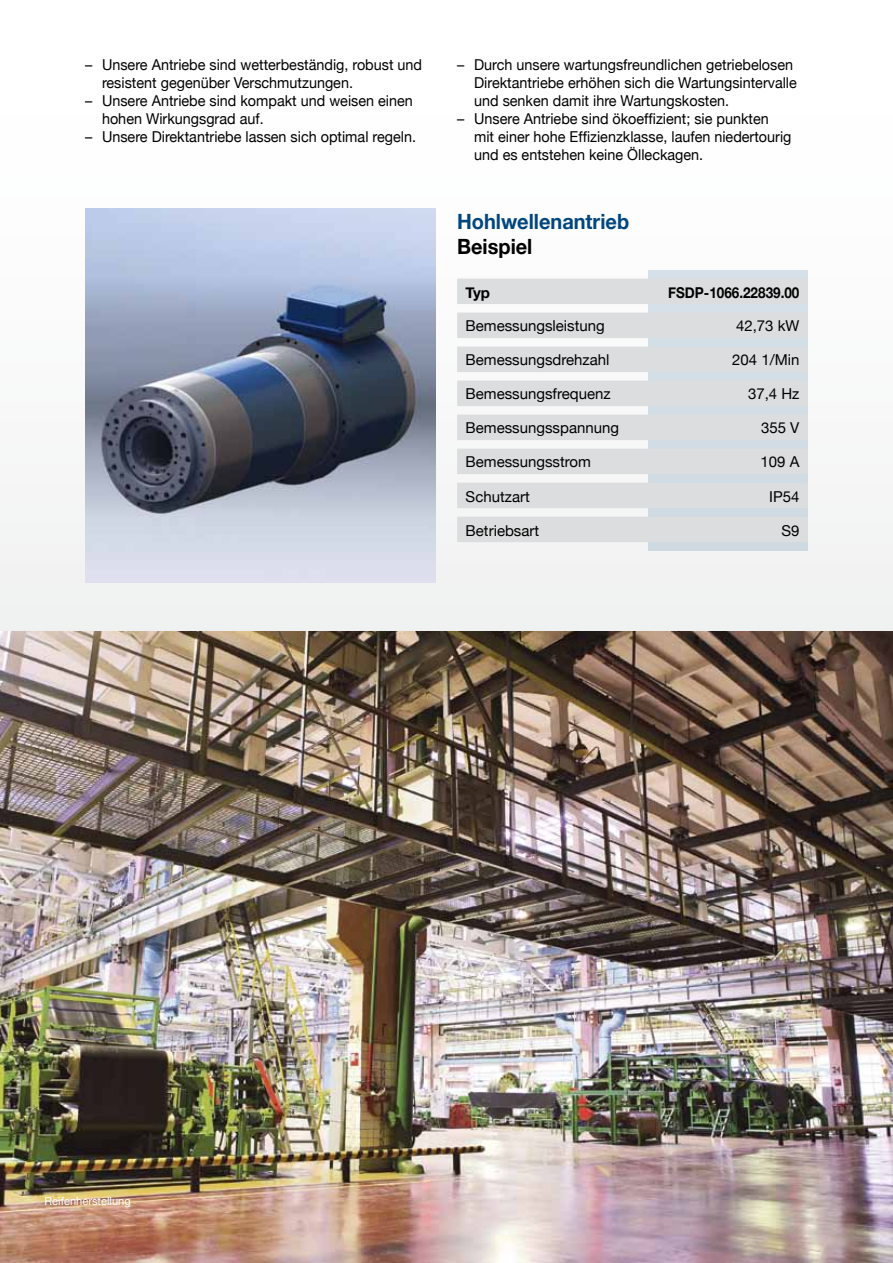
<style>
.page{position:relative;width:893px;height:1263px;background:#fff}
.page>*{position:absolute;margin:0;border:0;box-sizing:border-box;transform-origin:0 0}
.t1{font:700 21px "Helvetica Neue";color:#00467f;scale:.95 1}
.t2{font:700 21px "Helvetica Neue";color:#000;scale:.95 1}
.t3{font:15px/18px "Helvetica Neue";color:#000;scale:.96 1}
.t4{font:15px "Helvetica Neue";color:#000}
.t5{font:700 15px "Helvetica Neue";color:#000;scale:.9 1}
.t6{font:700 15px "Helvetica Neue";color:#000}
.t7{font:11.25px "Helvetica Neue";color:#fff}
</style>
<div class="page">
<div style="left:0;top:0;width:893px;height:1263px;background:linear-gradient(to right,#fbfcfc,#fafbfb)"></div>
<img style="left:85px;top:208px;width:351px;height:375px">
<img style="left:0;top:631px;width:893px;height:632px">
<div style="left:648px;top:270px;width:160px;height:281px;background:#dcddde"></div>
<svg style="left:457px;top:279px;width:191px;height:263px;fill:#dcddde"></svg>
<p class="t3" style="left:102px;top:56px;width:335px;text-indent:-17px">– Unsere Antriebe sind wetterbeständig, robust und resistent gegenüber Verschmutzungen.</p>
<p class="t3" style="left:102px;top:92px;width:325px;text-indent:-17px">– Unsere Antriebe sind kompakt und weisen einen hohen Wirkungsgrad auf.</p>
<p class="t3" style="left:85px;top:128px;width:346px">– Unsere Direktantriebe lassen sich optimal regeln.</p>
<p class="t3" style="left:474px;top:56px;width:338px;text-indent:-17px">– Durch unsere wartungsfreundlichen getriebelosen<br>Direktantriebe erhöhen sich die Wartungsintervalle und senken damit ihre Wartungskosten.</p>
<p class="t3" style="left:474px;top:110px;width:332px;text-indent:-17px">– Unsere Antriebe sind ökoeffizient; sie punkten mit einer hohe Effizienzklasse, laufen niedertourig und es entstehen keine Ölleckagen.</p>
<h1 class="t1" style="left:457px;top:205px;width:183px">Hohlwellenantrieb</h1>
<h1 class="t2" style="left:457px;top:230px;width:81px">Beispiel</h1>
<p class="t6" style="left:466px;top:280px;width:26px">Typ</p>
<p class="t5" style="left:668px;top:280px;width:147px">FSDP-1066.22839.00</p>
<p class="t4" style="left:466px;top:315px;width:141px">Bemessungsleistung</p>
<p class="t4" style="left:736px;top:315px;width:65px">42,73 kW</p>
<p class="t4" style="left:466px;top:349px;width:145px">Bemessungsdrehzahl</p>
<p class="t4" style="left:732px;top:349px;width:69px">204 1/Min</p>
<p class="t4" style="left:466px;top:383px;width:147px">Bemessungsfrequenz</p>
<p class="t4" style="left:748px;top:383px;width:53px">37,4 Hz</p>
<p class="t4" style="left:466px;top:417px;width:155px">Bemessungsspannung</p>
<p class="t4" style="left:761px;top:417px;width:40px">355 V</p>
<p class="t4" style="left:466px;top:451px;width:127px">Bemessungsstrom</p>
<p class="t4" style="left:760px;top:451px;width:40px">109 A</p>
<p class="t4" style="left:466px;top:485px;width:66px">Schutzart</p>
<p class="t4" style="left:769px;top:485px;width:32px">IP54</p>
<p class="t4" style="left:466px;top:519px;width:75px">Betriebsart</p>
<p class="t4" style="left:781px;top:519px;width:20px">S9</p>
<p class="t7" style="left:45px;top:1192px;width:88px">Reifenherstellung</p>
</div>
